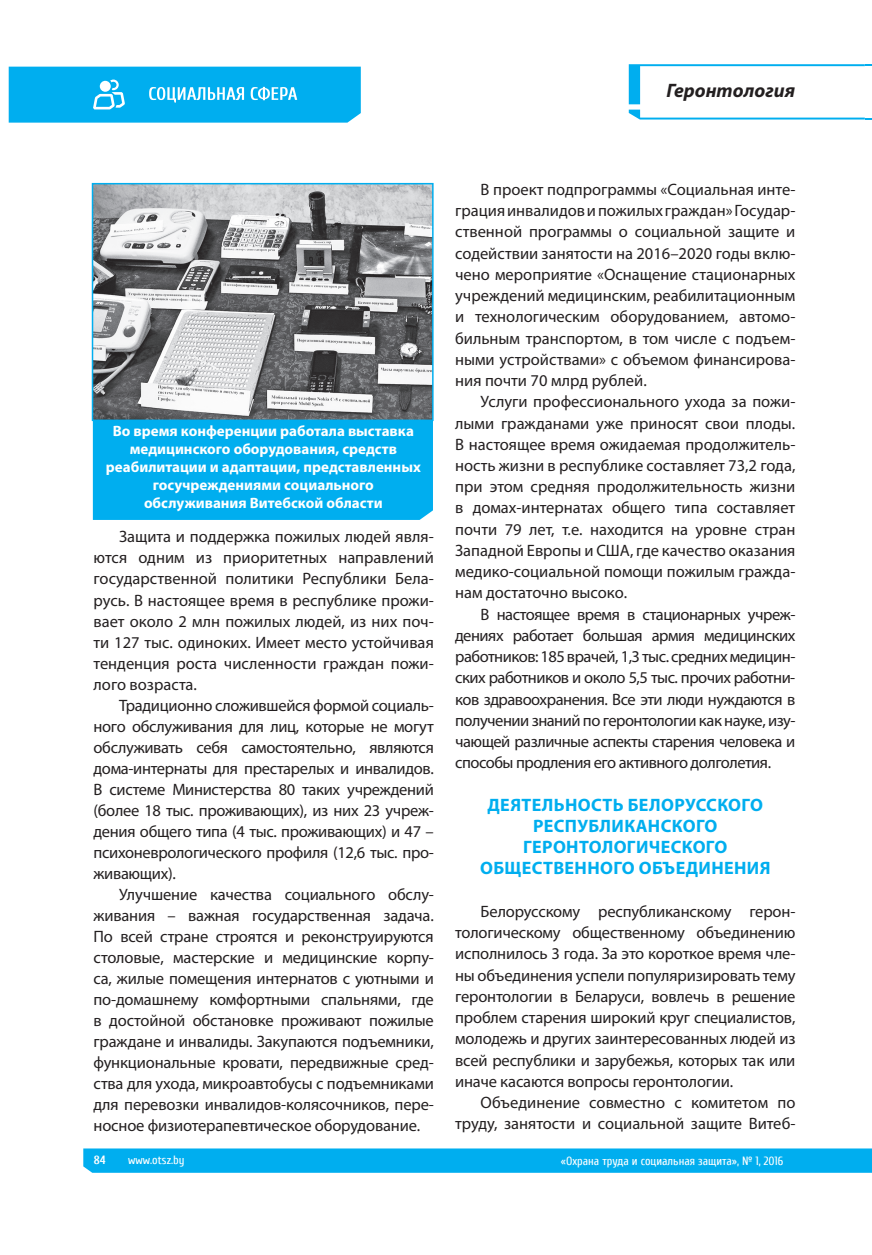
<style>
.page{position:relative;width:872px;height:1255px;background:#fff}
.page>*{position:absolute;margin:0;border:0;box-sizing:border-box;transform-origin:0 0}
.t1{font:italic 700 19.5px "Myriad Pro";color:#231f20}
.t2{font:700 18px/21.1px "Myriad Pro";letter-spacing:.02em;color:#00aeef;text-align:center}
.t3{font:16.5px/21.1px "Myriad Pro";letter-spacing:-.01em;color:#231f20;text-align:justify}
.t4{font:700 15px/18px "Myriad Pro";color:#fff;text-align:center}
.t5{font:12px "Cuprum";color:#fff}
.t6{font:700 12px "Cuprum";color:#fff}
</style>
<div class="page">
<div style="left:83px;top:1148px;width:789px;height:24px;background:#00aeef"></div>
<svg style="left:9px;top:67px;width:352px;height:56px;background:#11b3f0"></svg>
<div style="left:93px;top:421px;width:340px;height:99px;background:#00aeef"></div>
<img style="left:95px;top:186px;width:335px;height:232px">
<div style="left:92px;top:183px;width:341px;height:238px;border:2px solid #00aeef"></div>
<svg style="left:629px;top:110px;width:243px;height:9px"></svg>
<svg style="left:629px;top:64px;width:243px;height:40px"></svg>
<p class="t1" style="left:666px;top:78px;width:130px">Геронтология</p>
<p class="t4" style="left:106px;top:421px;width:316px">Во время конференции работала выставка медицинского оборудования, средств реабилитации и адаптации, представленных госучреждениями социального обслуживания Витебской области</p>
<p class="t3" style="left:94px;top:525px;width:342px;text-indent:26px">Защита и поддержка пожилых людей явля&shy;ются одним из приоритетных направлений государственной политики Республики Бела&shy;русь. В настоящее время в республике прожи&shy;вает около 2 млн пожилых людей, из них поч&shy;ти 127 тыс. одиноких. Имеет место устойчивая тенденция роста численности граждан пожи&shy;лого возраста.</p>
<p class="t3" style="left:94px;top:694px;width:342px;text-indent:26px">Традиционно сложившейся формой социаль&shy;ного обслуживания для лиц, которые не могут обслуживать себя самостоятельно, являются дома-интернаты для престарелых и инвалидов.<br>В системе Министерства 80 таких учреждений (более 18 тыс. проживающих), из них 23 учреж&shy;дения общего типа (4 тыс. проживающих) и 47 – психоневрологического профиля (12,6 тыс. про&shy;живающих).</p>
<p class="t3" style="left:94px;top:883px;width:342px;text-indent:26px">Улучшение качества социального обслу&shy;живания – важная государственная задача.<br>По всей стране строятся и реконструируются столовые, мастерские и медицинские корпу&shy;са, жилые помещения интернатов с уютными и по-домашнему комфортными спальнями, где в достойной обстановке проживают пожилые граждане и инвалиды. Закупаются подъемники, функциональные кровати, передвижные сред&shy;ства для ухода, микроавтобусы с подъемниками для перевозки инвалидов-колясочников, пере&shy;носное физиотерапевтическое оборудование.</p>
<p class="t3" style="left:455px;top:179px;width:342px;text-indent:26px">В проект подпрограммы «Социальная инте&shy;грация инвалидов и пожилых граждан» Государ&shy;ственной программы о социальной защите и содействии занятости на 2016–2020 годы вклю&shy;чено мероприятие «Оснащение стационарных учреждений медицинским, реабилитационным и технологическим оборудованием, автомо&shy;бильным транспортом, в том числе с подъем&shy;ными устройствами» с объемом финансирова&shy;ния почти 70 млрд рублей.</p>
<p class="t3" style="left:455px;top:391px;width:342px;text-indent:26px">Услуги профессионального ухода за пожи&shy;лыми гражданами уже приносят свои плоды.<br>В настоящее время ожидаемая продолжитель&shy;ность жизни в республике составляет 73,2 года, при этом средняя продолжительность жизни в домах-интернатах общего типа составляет почти 79 лет, т.е. находится на уровне стран Западной Европы и США, где качество оказания медико-социальной помощи пожилым гражда&shy;нам достаточно высоко.</p>
<p class="t3" style="left:455px;top:603px;width:342px;text-indent:26px">В настоящее время в стационарных учреж&shy;дениях работает большая армия медицинских работников: 185 врачей, 1,3 тыс. средних медицин&shy;ских работников и около 5,5 тыс. прочих работни&shy;ков здравоохранения. Все эти люди нуждаются в получении знаний по геронтологии как науке, изу&shy;чающей различные аспекты старения человека и способы продления его активного долголетия.</p>
<p class="t2" style="left:480px;top:793px;width:292px">ДЕЯТЕЛЬНОСТЬ БЕЛОРУССКОГО<br>РЕСПУБЛИКАНСКОГО<br>ГЕРОНТОЛОГИЧЕСКОГО<br>ОБЩЕСТВЕННОГО ОБЪЕДИНЕНИЯ</p>
<p class="t3" style="left:455px;top:900px;width:342px;text-indent:26px">Белорусскому республиканскому герон&shy;тологическому общественному объединению исполнилось 3 года. За это короткое время чле&shy;ны объединения успели популяризировать тему геронтологии в Беларуси, вовлечь в решение проблем старения широкий круг специалистов, молодежь и других заинтересованных людей из всей республики и зарубежья, которых так или иначе касаются вопросы геронтологии.</p>
<p class="t3" style="left:455px;top:1091px;width:342px;text-align:right">Объединение совместно с комитетом по труду, занятости и социальной защите Витеб-</p>
<p class="t6" style="left:94px;top:1153px;width:13px">84</p>
<p class="t5" style="left:128px;top:1153px;width:58px">www.otsz.by</p>
<p class="t5" style="left:561px;top:1154px;width:224px">«Охрана труда и социальная защита», № 1, 2016</p>
</div>
